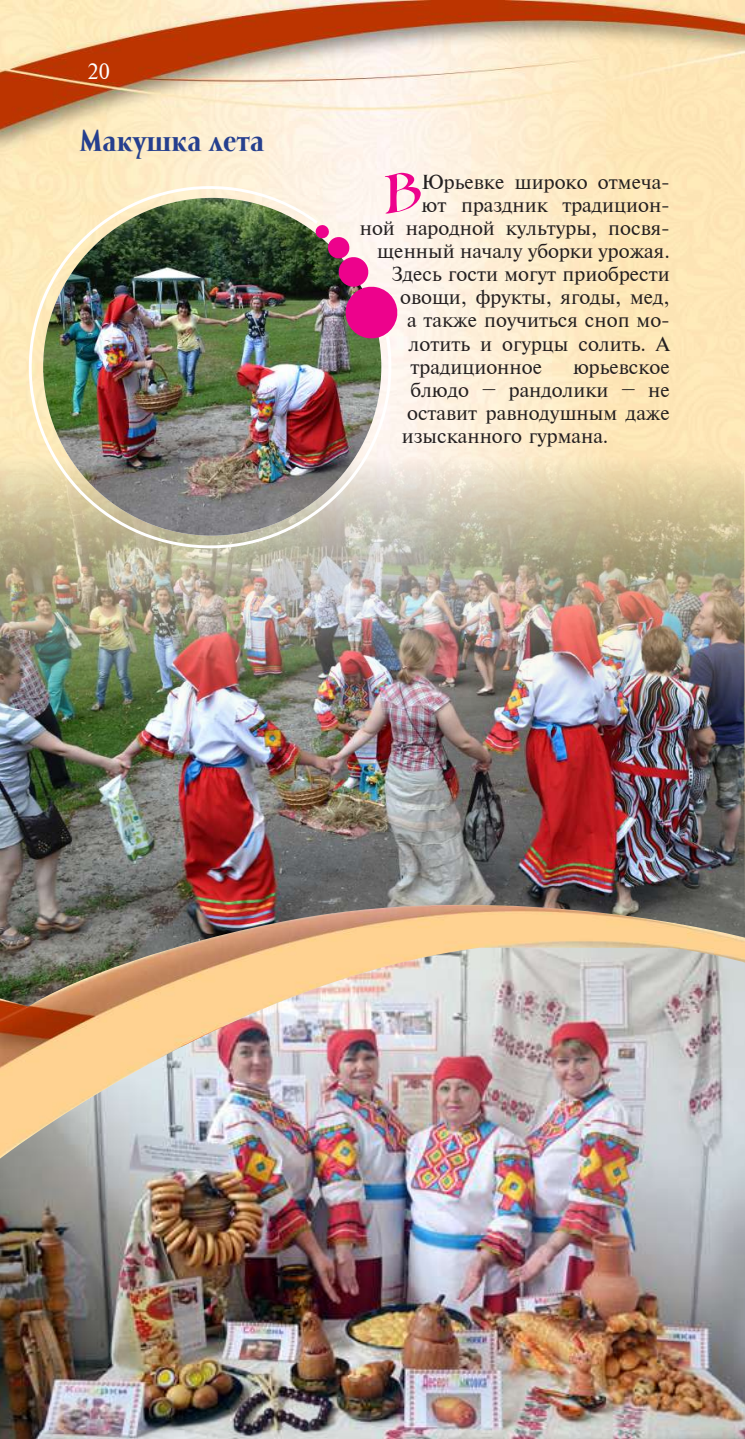
<style>
.page{position:relative;width:745px;height:1439px;background:#fff}
.page>*{position:absolute;margin:0;border:0;box-sizing:border-box;transform-origin:0 0}
.t1{font:50.57px "Arlekino";color:#ed028c}
.t2{font:700 31.5px "Mramor Medium Pro";color:#253f8e}
.t3{font:21px "Newton C";color:#fff}
.t4{font:19.25px "Newton C";color:#231f20}
</style>
<div class="page">
<img style="left:0;top:0;width:744px;height:441px">
<img style="left:744px;top:437px;width:1px;height:541px">
<img style="left:0;top:1006px;width:744px;height:433px">
<img style="left:744px;top:978px;width:1px;height:461px">
<img style="left:0;top:441px;width:744px;height:565px">
<img style="left:24px;top:181px;width:368px;height:372px">
<img style="left:315px;top:224px;width:84px;height:117px">
<p class="t3" style="left:87px;top:59px;width:24px">20</p>
<h2 class="t2" style="left:79px;top:122px;width:186px">Макушка лета</h2>
<h1 class="t1" style="left:383px;top:165px;width:39px">В</h1>
<p class="t4" style="left:421px;top:171px;width:249px">Юрьевке широко отмеча-</p>
<p class="t4" style="left:421px;top:194px;width:249px">ют праздник традицион-</p>
<p class="t4" style="left:359px;top:217px;width:311px">ной народной культуры, посвя-</p>
<p class="t4" style="left:377px;top:240px;width:294px">щенный началу уборки урожая.</p>
<p class="t4" style="left:391px;top:263px;width:280px">Здесь гости могут приобрести</p>
<p class="t4" style="left:400px;top:286px;width:271px">овощи, фрукты, ягоды, мед,</p>
<p class="t4" style="left:407px;top:309px;width:264px">а также поучиться сноп мо-</p>
<p class="t4" style="left:408px;top:332px;width:262px">лотить и огурцы солить. А</p>
<p class="t4" style="left:410px;top:355px;width:133px">традиционное</p>
<p class="t4" style="left:572px;top:355px;width:98px">юрьевское</p>
<p class="t4" style="left:410px;top:379px;width:260px">блюдо – рандолики – не</p>
<p class="t4" style="left:407px;top:402px;width:264px">оставит равнодушным даже</p>
<p class="t4" style="left:401px;top:425px;width:208px">изысканного гурмана.</p>
</div>
